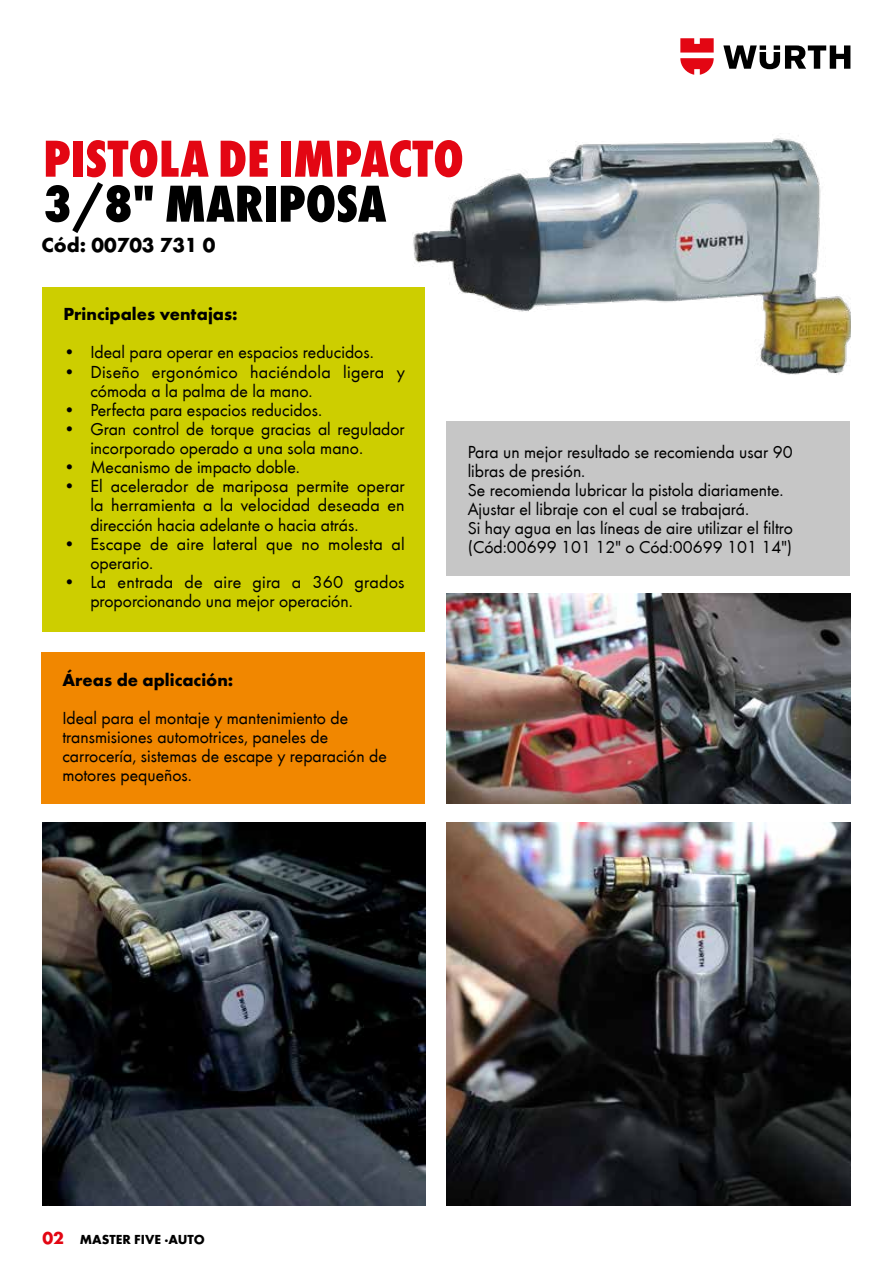
<style>
.page{position:relative;width:893px;height:1263px;background:#fff}
.page>*{position:absolute;margin:0;border:0;box-sizing:border-box;transform-origin:0 0}
.t1{font:800 condensed 54px "Wuerth";color:#e30613}
.t2{font:800 condensed 54px "Wuerth";color:#000}
.t3{font:700 21px "Wuerth";color:#000}
.t4{font:18px/19.2px "Wuerth";color:#000}
.t5{font:700 18px "Wuerth";color:#000}
.t6{font:700 13.5px "Wuerth";color:#000}
.s1{font-size:18px;color:#e30613}
</style>
<div class="page">
<svg style="left:723px;top:45px;width:127px;height:24px"></svg>
<svg style="left:680px;top:38px;width:34px;height:37px"></svg>
<div style="left:446px;top:421px;width:404px;height:155px;background:#c6c6c6"></div>
<div style="left:42px;top:652px;width:383px;height:152px;background:#f18700"></div>
<div style="left:43px;top:287px;width:382px;height:344px;background:#cdce00"></div>
<img style="left:413px;top:135px;width:437px;height:240px">
<img style="left:43px;top:823px;width:382px;height:382px">
<img style="left:446px;top:823px;width:404px;height:382px">
<img style="left:446px;top:593px;width:404px;height:211px">
<h1 class="t1" style="left:43px;top:121px;width:422px">PISTOLA DE IMPACTO</h1>
<h1 class="t2" style="left:43px;top:166px;width:345px">3/8" MARIPOSA</h1>
<p class="t3" style="left:42px;top:229px;width:175px">Cód: 00703 731 0</p>
<p class="t5" style="left:63px;top:301px;width:176px">Principales ventajas:</p>
<p class="t4" style="left:63px;top:342px;width:312px">• Ideal para operar en espacios reducidos.</p>
<p class="t4" style="left:90px;top:361px;width:316px;text-indent:-27px">• Diseño ergonómico haciéndola ligera y cómoda a la palma de la mano.</p>
<p class="t4" style="left:63px;top:399px;width:260px">• Perfecta para espacios reducidos.</p>
<p class="t4" style="left:90px;top:418px;width:316px;text-indent:-27px">• Gran control de torque gracias al regulador incorporado operado a una sola mano.</p>
<p class="t4" style="left:63px;top:457px;width:238px">• Mecanismo de impacto doble.</p>
<p class="t4" style="left:90px;top:476px;width:316px;text-align:justify;text-indent:-27px">• El acelerador de mariposa permite operar la herramienta a la velocidad deseada en dirección hacia adelante o hacia atrás.</p>
<p class="t4" style="left:90px;top:533px;width:316px;text-indent:-27px">• Escape de aire lateral que no molesta al operario.</p>
<p class="t4" style="left:90px;top:571px;width:316px;text-indent:-27px">• La entrada de aire gira a 360 grados proporcionando una mejor operación.</p>
<p class="t5" style="left:62px;top:666px;width:173px">Áreas de aplicación:</p>
<p class="t4" style="left:62px;top:707px;width:326px">Ideal para el montaje y mantenimiento de transmisiones automotrices, paneles de carrocería, sistemas de escape y reparación de motores pequeños.</p>
<p class="t4" style="left:468px;top:441px;width:327px">Para un mejor resultado se recomienda usar 90 libras de presión.<br>Se recomienda lubricar la pistola diariamente.<br>Ajustar el libraje con el cual se trabajará.<br>Si hay agua en las líneas de aire utilizar el filtro (Cód:00699 101 12" o Cód:00699 101 14")</p>
<p class="t6" style="left:43px;top:1229px;width:164px"><span class="s1">02</span> MASTER FIVE ·AUTO</p>
</div>
